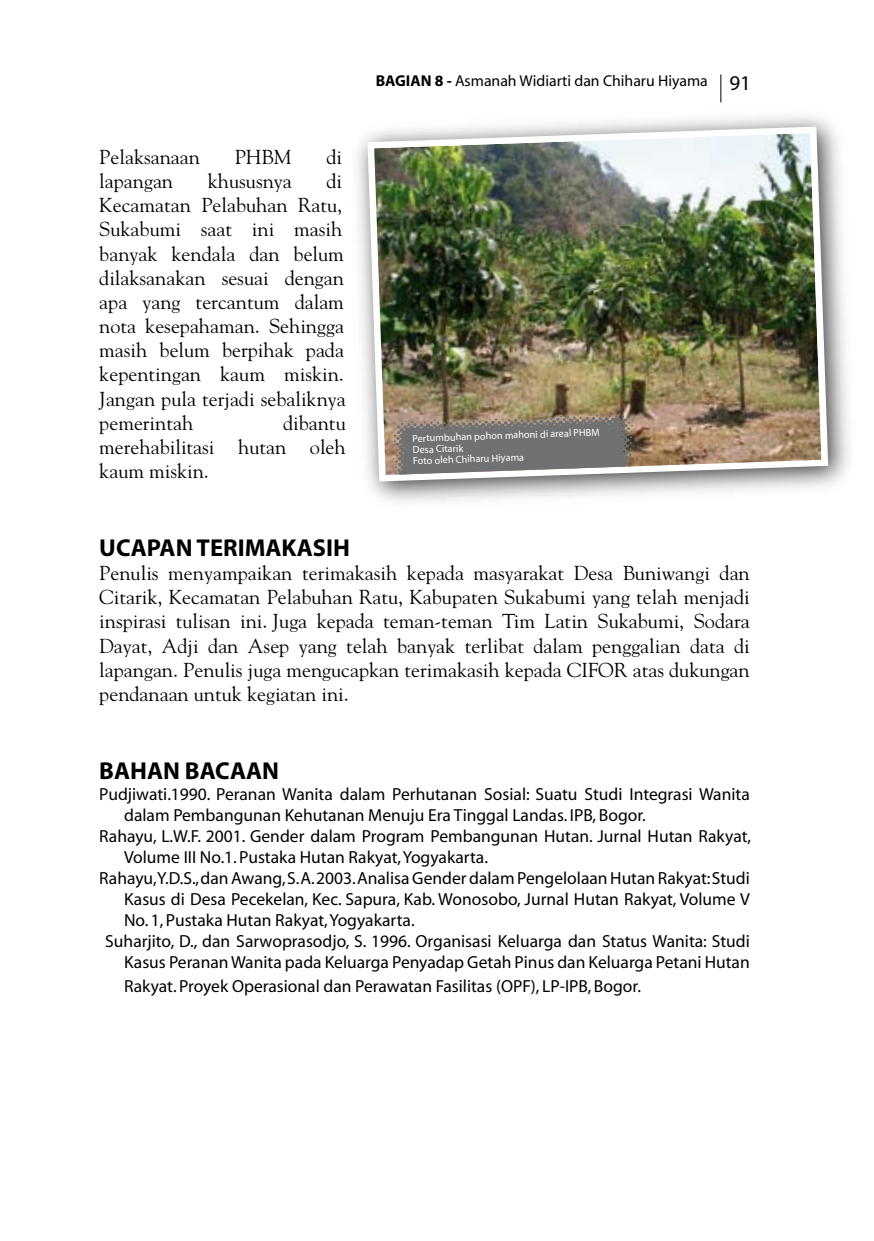
<style>
.page{position:relative;width:874px;height:1241px;background:#fff}
.page>*{position:absolute;margin:0;border:0;box-sizing:border-box;transform-origin:0 0}
.t1{font:700 24.5px "Myriad";color:#000}
.t2{font:20.12px/24.2px "Goudy Std";color:#000;text-align:justify}
.t3{font:17.5px "Myriad";color:#000}
.t4{font:15.75px "Myriad";color:#000}
.t5{font:10.33px/11.2px "Myriad";color:#fff}
.s1{font-weight:700}
.s2{font-size:21px}
</style>
<div class="page">
<svg style="left:720px;top:74px;width:1px;height:28px"></svg>
<div style="left:350px;top:110px;width:504px;height:398px;background:#000;opacity:.75"></div>
<svg style="left:367px;top:126px;width:460px;height:355px"></svg>
<img style="left:374px;top:133px;width:447px;height:342px">
<svg style="left:390px;top:410px;width:246px;height:65px;background:#847e7a"></svg>
<p class="t2" style="left:99px;top:145px;width:102px">Pelaksanaan</p>
<p class="t2" style="left:235px;top:145px;width:59px">PHBM</p>
<p class="t2" style="left:326px;top:145px;width:17px">di</p>
<p class="t2" style="left:99px;top:169px;width:75px">lapangan</p>
<p class="t2" style="left:208px;top:169px;width:85px">khususnya</p>
<p class="t2" style="left:99px;top:169px;width:248px;text-align:left;text-indent:227px">di<br>Kecamatan Pelabuhan Ratu,<br>Sukabumi saat ini masih banyak kendala dan belum dilaksanakan sesuai dengan apa yang tercantum dalam nota kesepahaman. Sehingga masih belum berpihak pada kepentingan kaum miskin.<br>Jangan pula terjadi sebaliknya pemerintah</p>
<p class="t2" style="left:99px;top:410px;width:248px;text-indent:184px">dibantu merehabilitasi hutan oleh kaum miskin.</p>
<p class="t4" style="left:375px;top:73px;width:376px"><span class="s1">BAGIAN 8 -</span> Asmanah Widiarti dan Chiharu Hiyama <span class="s2">91</span></p>
<p class="t5" style="left:412px;top:433px;width:189px;rotate:-2deg">Pertumbuhan pohon mahoni di areal PHBM<br>Desa Citarik<br>Foto oleh Chiharu Hiyama</p>
<h1 class="t1" style="left:99px;top:535px;width:33px">UCAPA</h1>
<h1 class="t1" style="left:176px;top:535px;width:49px">N TERIMAKASIH</h1>
<p class="t2" style="left:99px;top:560px;width:651px">Penulis menyampaikan terimakasih kepada masyarakat Desa Buniwangi dan Citarik, Kecamatan Pelabuhan Ratu, Kabupaten Sukabumi yang telah menjadi inspirasi tulisan ini. Juga kepada teman-teman Tim Latin Sukabumi, Sodara Dayat, Adji dan Asep yang telah banyak terlibat dalam penggalian data di lapangan. Penulis juga mengucapkan terimakasih kepada CIFOR atas dukungan pendanaan untuk kegiatan ini.</p>
<h1 class="t1" style="left:99px;top:757px;width:32px">BAHA</h1>
<h1 class="t1" style="left:163px;top:757px;width:53px">N BACAA</h1>
<h1 class="t1" style="left:262px;top:757px;width:18px">N</h1>
<p class="t3" style="left:99px;top:785px;width:651px">Pudjiwati.1990. Peranan Wanita dalam Perhutanan Sosial: Suatu Studi Integrasi Wanita</p>
<p class="t3" style="left:124px;top:806px;width:523px">dalam Pembangunan Kehutanan Menuju Era Tinggal Landas. IPB, Bogor.</p>
<p class="t3" style="left:99px;top:827px;width:653px">Rahayu, L.W.F. 2001. Gender dalam Program Pembangunan Hutan. Jurnal Hutan Rakyat,</p>
<p class="t3" style="left:124px;top:848px;width:365px">Volume III No.1. Pustaka Hutan Rakyat, Yogyakarta.</p>
<p class="t3" style="left:99px;top:869px;width:651px">Rahayu, Y.D.S., dan Awang, S. A. 2003. Analisa Gender dalam Pengelolaan Hutan Rakyat: Studi</p>
<p class="t3" style="left:124px;top:890px;width:627px">Kasus di Desa Pecekelan, Kec. Sapura, Kab. Wonosobo, Jurnal Hutan Rakyat, Volume V</p>
<p class="t3" style="left:124px;top:911px;width:292px">No. 1, Pustaka Hutan Rakyat, Yogyakarta.</p>
<p class="t3" style="left:105px;top:932px;width:645px">Suharjito, D., dan Sarwoprasodjo, S. 1996. Organisasi Keluarga dan Status Wanita: Studi</p>
<p class="t3" style="left:124px;top:953px;width:626px">Kasus Peranan Wanita pada Keluarga Penyadap Getah Pinus dan Keluarga Petani Hutan</p>
<p class="t3" style="left:124px;top:977px;width:518px">Rakyat. Proyek Operasional dan Perawatan Fasilitas (OPF), LP-IPB, Bogor.</p>
</div>
